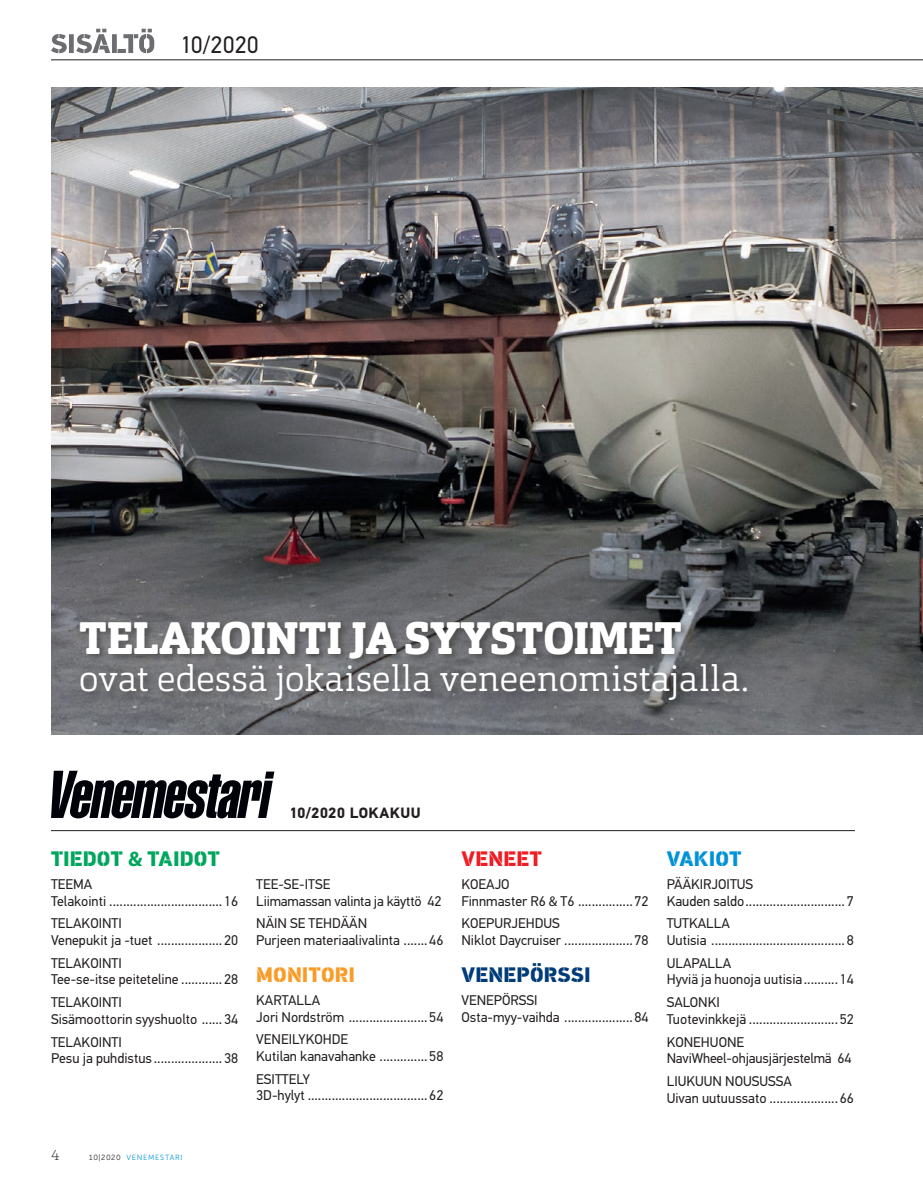
<style>
.page{position:relative;width:923px;height:1191px;background:#fff}
.page>*{position:absolute;margin:0;border:0;box-sizing:border-box;transform-origin:0 0}
._01_Otsikko_bold_56{font:800 45px "Orgon Slab";letter-spacing:-.015em;color:#fff}
._01_Otsikko_bold_56-2{font:300 36px "Orgon Slab";color:#fff}
.t1{font:24px "PFDIN Text Pro";letter-spacing:.005em;color:#231f20}
._01_OTSIKKO_Palsta_S{font:900 21px "PF Din Stencil";letter-spacing:.01em;color:#00a65d}
._04_Leipis_SisältöSi{font:900 21px "PF Din Stencil";letter-spacing:.01em;color:#013b79}
._01_OTSIKKO_Palsta_S-2{font:900 21px "PF Din Stencil";letter-spacing:.005em;color:#f89c27}
._01_OTSIKKO_Palsta_S-3{font:900 21px "PF Din Stencil";letter-spacing:.01em;color:#ee1d23}
._01_OTSIKKO_Palsta_S-4{font:900 21px "PF Din Stencil";letter-spacing:.015em;color:#0092d8}
.t2{font:700 15px "PFDIN Text Pro";letter-spacing:.025em;color:#231f20}
.t3{font:100 15px "Orgon Slab";color:#231f20}
._04_Leipis_SisältöSi-2{font:14.1px/16.5px "PFDIN Text Pro";color:#231f20}
.t4{font:7.5px "Museo Sans 300";letter-spacing:.095em;color:#0092d8}
.s1{font-family:"Myriad Pro";font-weight:700}
.s2{font-family:"Myriad Pro"}
.s3{color:#231f20}
</style>
<div class="page">
<hr style="left:51px;top:60px;width:872px;height:1px;background:#231f20">
<svg style="left:51px;top:29px;width:103px;height:24px"></svg>
<svg style="left:51px;top:770px;width:223px;height:48px"></svg>
<img style="left:51px;top:87px;width:872px;height:647px">
<div style="left:77px;top:618px;width:679px;height:91px;background:#231f20;opacity:.45"></div>
<hr style="left:51px;top:830px;width:804px;height:1px;background:#231f20">
<p class="t1" style="left:180px;top:31px;width:80px">10/2020</p>
<p class="_01_Otsikko_bold_56" style="left:79px;top:609px;width:605px">TELAKOINTI JA SYYSTOIMET</p>
<p class="_01_Otsikko_bold_56-2" style="left:79px;top:656px;width:671px">ovat edessä jokaisella veneenomistajalla.</p>
<p class="_01_OTSIKKO_Palsta_S" style="left:51px;top:846px;width:170px">TIEDOT <span class="s1">&amp;</span> TAIDOT</p>
<p class="_04_Leipis_SisältöSi-2" style="left:51px;top:876px;width:189px">TEEMA<br>Telakointi .................................16</p>
<p class="_04_Leipis_SisältöSi-2" style="left:51px;top:915px;width:189px">TELAKOINTI<br>Venepukit ja -tuet ...................20</p>
<p class="_04_Leipis_SisältöSi-2" style="left:51px;top:955px;width:189px">TELAKOINTI<br>Tee-se-itse peiteteline ............28</p>
<p class="_04_Leipis_SisältöSi-2" style="left:51px;top:994px;width:189px">TELAKOINTI<br>Sisämoottorin syyshuolto ......34</p>
<p class="_04_Leipis_SisältöSi-2" style="left:51px;top:1033px;width:189px">TELAKOINTI<br>Pesu ja puhdistus ....................38</p>
<p class="t2" style="left:289px;top:804px;width:133px">10/2020 LOKAKUU</p>
<p class="_04_Leipis_SisältöSi-2" style="left:256px;top:876px;width:187px">TEE-SE-ITSE<br>Liimamassan valinta ja käyttö 42</p>
<p class="_04_Leipis_SisältöSi-2" style="left:256px;top:915px;width:189px">NÄIN SE TEHDÄÄN<br>Purjeen materiaalivalinta .......46</p>
<p class="_01_OTSIKKO_Palsta_S-2" style="left:256px;top:962px;width:100px">MONITORI</p>
<p class="_04_Leipis_SisältöSi-2" style="left:256px;top:992px;width:189px">KARTALLA<br>Jori Nordström .......................54</p>
<p class="_04_Leipis_SisältöSi-2" style="left:256px;top:1031px;width:189px">VENEILYKOHDE<br>Kutilan kanavahanke ..............58</p>
<p class="_04_Leipis_SisältöSi-2" style="left:256px;top:1070px;width:189px">ESITTELY<br>3D-hylyt ...................................62</p>
<p class="_01_OTSIKKO_Palsta_S-3" style="left:461px;top:846px;width:82px">VENEET</p>
<p class="_04_Leipis_SisältöSi-2" style="left:461px;top:876px;width:189px">KOEAJO<br>Finnmaster R6 <span class="s2">&amp;</span> T6 ................72</p>
<p class="_04_Leipis_SisältöSi-2" style="left:461px;top:915px;width:189px">KOEPURJEHDUS<br>Niklot Daycruiser ....................78</p>
<p class="_04_Leipis_SisältöSi" style="left:461px;top:962px;width:131px">VENEPÖRSSI</p>
<p class="_04_Leipis_SisältöSi-2" style="left:461px;top:992px;width:189px">VENEPÖRSSI<br>Osta-myy-vaihda ....................84</p>
<p class="_01_OTSIKKO_Palsta_S-4" style="left:666px;top:846px;width:76px">VAKIOT</p>
<p class="_04_Leipis_SisältöSi-2" style="left:666px;top:876px;width:189px">PÄÄKIRJOITUS<br>Kauden saldo............................. 7</p>
<p class="_04_Leipis_SisältöSi-2" style="left:666px;top:915px;width:189px">TUTKALLA<br>Uutisia ....................................... 8</p>
<p class="_04_Leipis_SisältöSi-2" style="left:666px;top:955px;width:189px">ULAPALLA<br>Hyviä ja huonoja uutisia..........14</p>
<p class="_04_Leipis_SisältöSi-2" style="left:666px;top:994px;width:189px">SALONKI<br>Tuotevinkkejä ..........................52</p>
<p class="_04_Leipis_SisältöSi-2" style="left:666px;top:1033px;width:186px">KONEHUONE<br>NaviWheel-ohjausjärjestelmä 64</p>
<p class="_04_Leipis_SisältöSi-2" style="left:666px;top:1073px;width:189px">LIUKUUN NOUSUSSA<br>Uivan uutuussato ....................66</p>
<p class="t3" style="left:51px;top:1145px;width:10px">4</p>
<p class="t4" style="left:89px;top:1153px;width:95px"><span class="s3">10|2020</span> VENEMESTARI</p>
</div>
